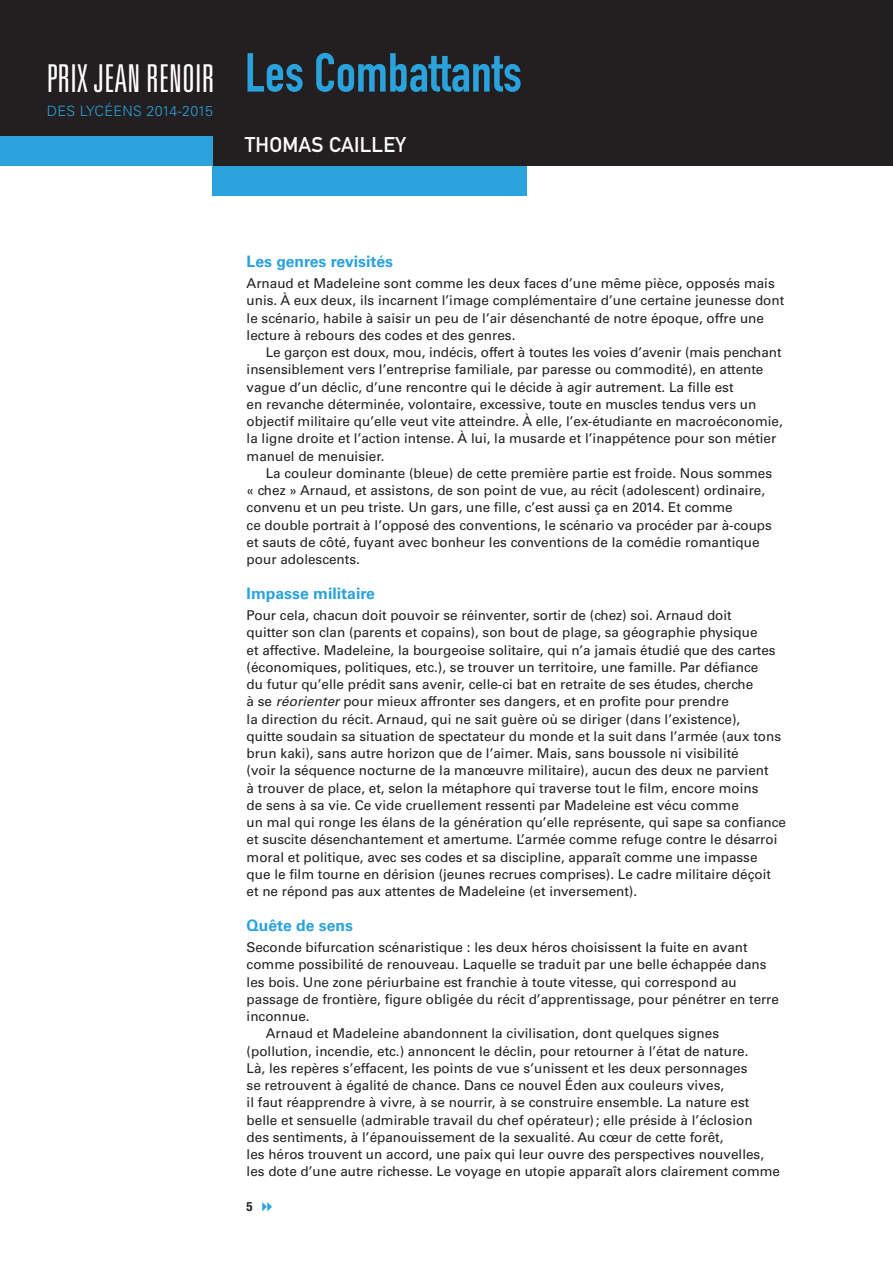
<style>
.page{position:relative;width:893px;height:1263px;background:#fff}
.page>*{position:absolute;margin:0;border:0;box-sizing:border-box;transform-origin:0 0}
.t1{font:54px "DIN Engschrift Std";color:#2aa2db}
.t2{font:300 ultra-condensed 38.4px "Univers LT Std";letter-spacing:.005em;color:#fff}
.t3{font:21px "DIN Mittelschrift Std";letter-spacing:.01em;color:#fff}
.t4{font:700 15.75px "Univers LT Std";color:#2aa2db}
.t5{font:300 14.25px "Univers LT Std";letter-spacing:.025em;color:#2aa2db}
.t6{font:13.5px/17.2px "Univers LT Std";color:#231f20}
.t7{font:700 condensed 12.75px "Helvetica Neue LT Std";color:#231f20}
.s1{font-style:italic}
</style>
<div class="page">
<div style="left:0;top:0;width:893px;height:166px;background:#231f20"></div>
<div style="left:0;top:136px;width:213px;height:30px;background:#2aa2db"></div>
<div style="left:213px;top:166px;width:314px;height:30px;background:#2aa2db"></div>
<h2 class="t2" style="left:47px;top:58px;width:169px">PRIX JEAN RENOIR</h2>
<p class="t5" style="left:47px;top:102px;width:168px">DES LYCÉENS 2014-2015</p>
<h1 class="t1" style="left:245px;top:41px;width:278px">Les Combattants</h1>
<h3 class="t3" style="left:245px;top:132px;width:162px">THOMAS CAILLEY</h3>
<p class="t4" style="left:247px;top:252px;width:148px">Les genres revisités</p>
<p class="t6" style="left:247px;top:275px;width:539px">Arnaud et Madeleine sont comme les deux faces d’une même pièce, opposés mais unis. À eux deux, ils incarnent l’image complémentaire d’une certaine jeunesse dont le scénario, habile à saisir un peu de l’air désenchanté de notre époque, offre une lecture à rebours des codes et des genres.</p>
<p class="t6" style="left:247px;top:344px;width:538px;text-indent:19px">Le garçon est doux, mou, indécis, offert à toutes les voies d’avenir (mais penchant insensiblement vers l’entreprise familiale, par paresse ou commodité), en attente vague d’un déclic, d’une rencontre qui le décide à agir autrement. La fille est<br>en revanche déterminée, volontaire, excessive, toute en muscles tendus vers un objectif militaire qu’elle veut vite atteindre. À elle, l’ex-étudiante en macroéconomie, la ligne droite et l’action intense. À lui, la musarde et l’inappétence pour son métier manuel de menuisier.</p>
<p class="t6" style="left:247px;top:464px;width:527px;text-indent:19px">La couleur dominante (bleue) de cette première partie est froide. Nous sommes « chez » Arnaud, et assistons, de son point de vue, au récit (adolescent) ordinaire, convenu et un peu triste. Un gars, une fille, c’est aussi ça en 2014. Et comme<br>ce double portrait à l’opposé des conventions, le scénario va procéder par à-coups et sauts de côté, fuyant avec bonheur les conventions de la comédie romantique pour adolescents.</p>
<p class="t4" style="left:247px;top:584px;width:130px">Impasse militaire</p>
<p class="t6" style="left:247px;top:607px;width:541px">Pour cela, chacun doit pouvoir se réinventer, sortir de (chez) soi. Arnaud doit<br>quitter son clan (parents et copains), son bout de plage, sa géographie physique<br>et affective. Madeleine, la bourgeoise solitaire, qui n’a jamais étudié que des cartes (économiques, politiques, etc.), se trouver un territoire, une famille. Par défiance<br>du futur qu’elle prédit sans avenir, celle-ci bat en retraite de ses études, cherche<br>à se <span class="s1">réorienter</span> pour mieux affronter ses dangers, et en profite pour prendre<br>la direction du récit. Arnaud, qui ne sait guère où se diriger (dans l’existence),<br>quitte soudain sa situation de spectateur du monde et la suit dans l’armée (aux tons brun kaki), sans autre horizon que de l’aimer. Mais, sans boussole ni visibilité<br>(voir la séquence nocturne de la manœuvre militaire), aucun des deux ne parvient<br>à trouver de place, et, selon la métaphore qui traverse tout le film, encore moins<br>de sens à sa vie. Ce vide cruellement ressenti par Madeleine est vécu comme<br>un mal qui ronge les élans de la génération qu’elle représente, qui sape sa confiance et suscite désenchantement et amertume. L’armée comme refuge contre le désarroi moral et politique, avec ses codes et sa discipline, apparaît comme une impasse<br>que le film tourne en dérision (jeunes recrues comprises). Le cadre militaire déçoit et ne répond pas aux attentes de Madeleine (et inversement).</p>
<p class="t4" style="left:247px;top:916px;width:108px">Quête de sens</p>
<p class="t6" style="left:247px;top:939px;width:502px">Seconde bifurcation scénaristique : les deux héros choisissent la fuite en avant</p>
<p class="t6" style="left:247px;top:956px;width:521px">comme possibilité de renouveau. Laquelle se traduit par une belle échappée dans</p>
<p class="t6" style="left:247px;top:973px;width:492px">les bois. Une zone périurbaine est franchie à toute vitesse, qui correspond au</p>
<p class="t6" style="left:247px;top:990px;width:534px">passage de frontière, figure obligée du récit d’apprentissage, pour pénétrer en terre</p>
<p class="t6" style="left:247px;top:1008px;width:65px">inconnue.</p>
<p class="t6" style="left:266px;top:1025px;width:455px">Arnaud et Madeleine abandonnent la civilisation, dont quelques signes</p>
<p class="t6" style="left:247px;top:1042px;width:503px">(pollution, incendie, etc.) annoncent le déclin, pour retourner à l’état de nature.</p>
<p class="t6" style="left:247px;top:1059px;width:502px">Là, les repères s’effacent, les points de vue s’unissent et les deux personnages</p>
<p class="t6" style="left:247px;top:1077px;width:479px">se retrouvent à égalité de chance. Dans ce nouvel Éden aux couleurs vives,</p>
<p class="t6" style="left:247px;top:1094px;width:504px">il faut réapprendre à vivre, à se nourrir, à se construire ensemble. La nature est</p>
<p class="t6" style="left:247px;top:1111px;width:507px">belle et sensuelle (admirable travail du chef opérateur); elle préside à l’éclosion</p>
<p class="t6" style="left:247px;top:1128px;width:478px">des sentiments, à l’épanouissement de la sexualité. Au cœur de cette forêt,</p>
<p class="t6" style="left:247px;top:1146px;width:519px">les héros trouvent un accord, une paix qui leur ouvre des perspectives nouvelles,</p>
<p class="t6" style="left:247px;top:1163px;width:535px">les dote d’une autre richesse. Le voyage en utopie apparaît alors clairement comme</p>
<p class="t7" style="left:247px;top:1199px;width:8px">5</p>
</div>
